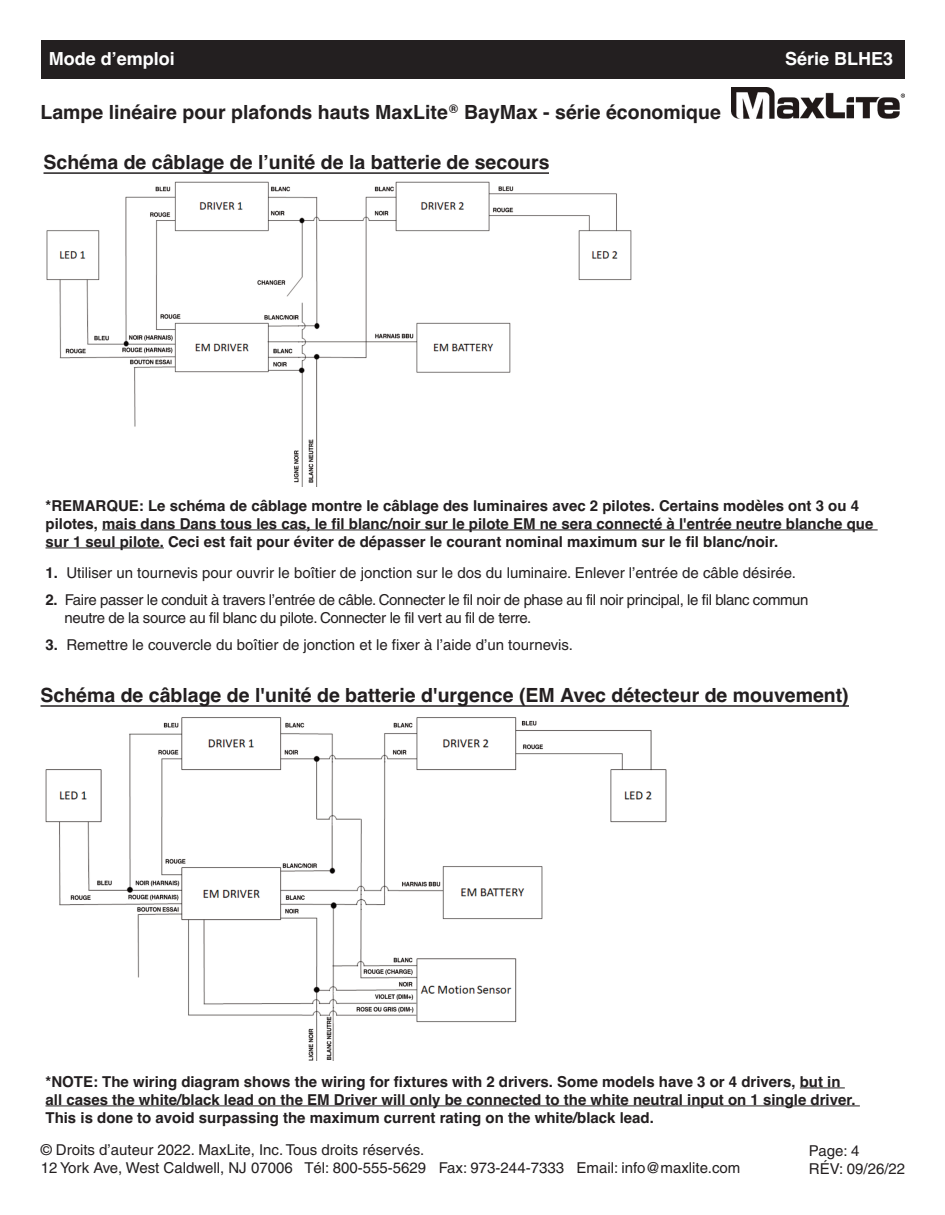
<style>
.page{position:relative;width:945px;height:1215px;background:#fff}
.page>*{position:absolute;margin:0;border:0;box-sizing:border-box;transform-origin:0 0}
.t1{font:700 19.5px "Helvetica";color:#231f20}
.t2{font:700 18px "Helvetica";color:#fff}
.t3{font:700 15px/18px "Helvetica";color:#231f20}
.t4{font:15px/18px "Helvetica";color:#231f20}
.t5{font:15px/18px "Helvetica";letter-spacing:-.025em;color:#231f20}
.s1{font-weight:700}
</style>
<div class="page">
<hr style="left:41px;top:705px;width:808px;height:2px;background:#231f20">
<hr style="left:44px;top:172px;width:505px;height:2px;background:#231f20">
<img style="left:46px;top:181px;width:586px;height:306px">
<div style="left:41px;top:40px;width:864px;height:39px;background:#231f20"></div>
<img style="left:732px;top:87px;width:173px;height:32px">
<hr style="left:102px;top:530px;width:776px;height:1px;background:#231f20">
<hr style="left:46px;top:548px;width:118px;height:1px;background:#231f20">
<hr style="left:800px;top:1088px;width:45px;height:1px;background:#231f20">
<hr style="left:46px;top:1106px;width:814px;height:1px;background:#231f20">
<img style="left:45px;top:717px;width:622px;height:343px">
<p class="t2" style="left:49px;top:49px;width:128px">Mode d’emploi</p>
<p class="t2" style="left:785px;top:49px;width:110px">Série BLHE3</p>
<h1 class="t1" style="left:40px;top:101px;width:682px">Lampe linéaire pour plafonds hauts MaxLite<sup>®</sup> BayMax - série économique</h1>
<h1 class="t1" style="left:44px;top:151px;width:508px">Schéma de câblage de l’unité de la batterie de secours</h1>
<p class="t3" style="left:46px;top:496px;width:829px">*REMARQUE: Le schéma de câblage montre le câblage des luminaires avec 2 pilotes. Certains modèles ont 3 ou 4 pilotes, mais dans Dans tous les cas, le fil blanc/noir sur le pilote EM ne sera connecté à l'entrée neutre blanche que sur 1 seul pilote. Ceci est fait pour éviter de dépasser le courant nominal maximum sur le fil blanc/noir.</p>
<p class="t4" style="left:46px;top:565px;width:752px"><span class="s1">1.</span> Utiliser un tournevis pour ouvrir le boîtier de jonction sur le dos du luminaire. Enlever l’entrée de câble désirée.</p>
<p class="t5" style="left:64px;top:592px;width:745px;text-indent:-19px"><span class="s1">2.</span> Faire passer le conduit à travers l’entrée de câble. Connecter le fil noir de phase au fil noir principal, le fil blanc commun neutre de la source au fil blanc du pilote. Connecter le fil vert au fil de terre.</p>
<p class="t4" style="left:46px;top:637px;width:529px"><span class="s1">3.</span> Remettre le couvercle du boîtier de jonction et le fixer à l’aide d’un tournevis.</p>
<h1 class="t1" style="left:40px;top:684px;width:810px">Schéma de câblage de l'unité de batterie d'urgence (EM Avec détecteur de mouvement)</h1>
<p class="t3" style="left:46px;top:1072px;width:812px">*NOTE: The wiring diagram shows the wiring for fixtures with 2 drivers. Some models have 3 or 4 drivers, but in all cases the white/black lead on the EM Driver will only be connected to the white neutral input on 1 single driver.<br>This is done to avoid surpassing the maximum current rating on the white/black lead.</p>
<p class="t4" style="left:41px;top:1142px;width:701px">© Droits d’auteur 2022. MaxLite, Inc. Tous droits réservés.<br>12 York Ave, West Caldwell, NJ 07006 Tél: 800-555-5629 Fax: 973-244-7333 Email: info@maxlite.com</p>
<p class="t4" style="left:809px;top:1143px;width:98px">Page: 4<br>RÉV: 09/26/22</p>
</div>
